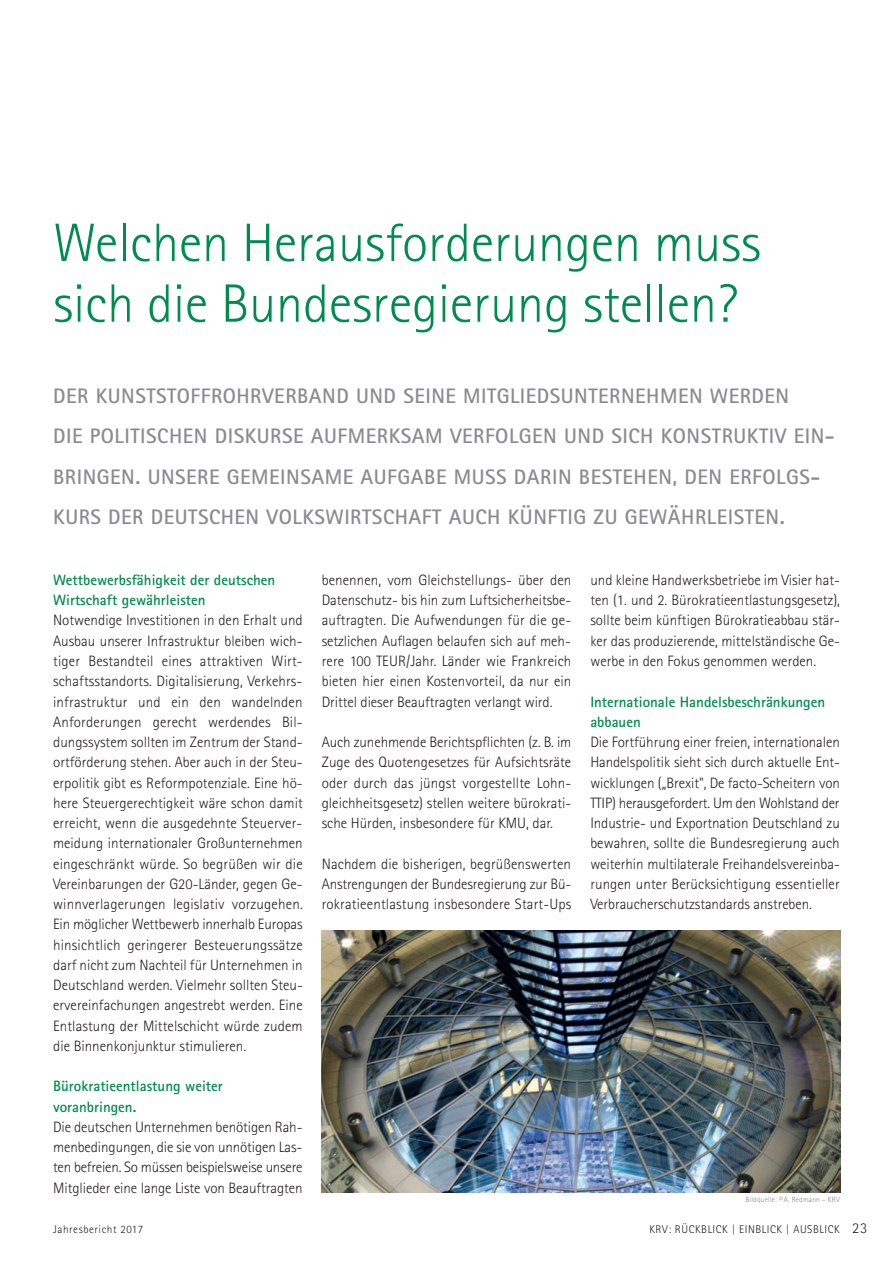
<style>
.page{position:relative;width:893px;height:1263px;background:#fff}
.page>*{position:absolute;margin:0;border:0;box-sizing:border-box;transform-origin:0 0}
.t1{font:300 54px/60.8px "Rotis Sans Serif";color:#008c4e}
.t2{font:700 21px/40.5px "Rotis Sans Serif";letter-spacing:.025em;color:#8a8c8f}
.t3{font:300 15px/20.2px "Rotis Sans Serif";color:#231f20;text-align:justify}
.t4{font:700 15px/20.2px "Rotis Sans Serif";color:#008c4e}
.t5{font:300 11.25px "Rotis Sans Serif";letter-spacing:.05em;color:#231f20}
.t6{font:300 7.5px "Rotis Sans Serif";letter-spacing:.025em;color:#808285}
.s1{font-size:15px}
</style>
<div class="page">
<img style="left:322px;top:931px;width:518px;height:261px">
<h1 class="t1" style="left:53px;top:218px;width:709px">Welchen Herausforderungen muss sich die Bundesregierung stellen?</h1>
<p class="t2" style="left:53px;top:377px;width:783px">DER KUNSTSTOFFROHRVERBAND UND SEINE MITGLIEDSUNTERNEHMEN WERDEN<br>DIE POLITISCHEN DISKURSE AUFMERKSAM VERFOLGEN UND SICH KONSTRUKTIV EIN-BRINGEN. UNSERE GEMEINSAME AUFGABE MUSS DARIN BESTEHEN, DEN ERFOLGS-KURS DER DEUTSCHEN VOLKSWIRTSCHAFT AUCH KÜNFTIG ZU GEWÄHRLEISTEN.</p>
<p class="t4" style="left:53px;top:571px;width:224px">Wettbewerbsfähigkeit der deutschen<br>Wirtschaft gewährleisten</p>
<p class="t3" style="left:53px;top:612px;width:251px">Notwendige Investitionen in den Erhalt und Ausbau unserer Infrastruktur bleiben wich&shy;tiger Bestandteil eines attraktiven Wirt&shy;schaftsstandorts. Digitalisierung, Verkehrs&shy;infrastruktur und ein den wandelnden Anforderungen gerecht werdendes Bil&shy;dungssystem sollten im Zentrum der Stand&shy;ortförderung stehen. Aber auch in der Steu&shy;erpolitik gibt es Reformpotenziale. Eine hö&shy;here Steuergerechtigkeit wäre schon damit erreicht, wenn die ausgedehnte Steuerver&shy;meidung internationaler Großunternehmen eingeschränkt würde. So begrüßen wir die Vereinbarungen der G20-Länder, gegen Ge&shy;winnverlagerungen legislativ vorzugehen.<br>Ein möglicher Wettbewerb innerhalb Europas hinsichtlich geringerer Besteuerungssätze darf nicht zum Nachteil für Unternehmen in Deutschland werden. Vielmehr sollten Steu&shy;ervereinfachungen angestrebt werden. Eine Entlastung der Mittelschicht würde zudem die Binnenkonjunktur stimulieren.</p>
<p class="t4" style="left:53px;top:1077px;width:171px">Bürokratieentlastung weiter voranbringen.</p>
<p class="t3" style="left:53px;top:1118px;width:251px">Die deutschen Unternehmen benötigen Rah&shy;menbedingungen, die sie von unnötigen Las&shy;ten befreien. So müssen beispielsweise unsere Mitglieder eine lange Liste von Beauftragten</p>
<p class="t3" style="left:322px;top:571px;width:251px">benennen, vom Gleichstellungs- über den Datenschutz- bis hin zum Luftsicherheitsbe&shy;auftragten. Die Aufwendungen für die ge&shy;setzlichen Auflagen belaufen sich auf meh&shy;rere 100 TEUR/Jahr. Länder wie Frankreich bieten hier einen Kostenvorteil, da nur ein Drittel dieser Beauftragten verlangt wird.</p>
<p class="t3" style="left:322px;top:733px;width:251px">Auch zunehmende Berichtspflichten (z. B. im Zuge des Quotengesetzes für Aufsichtsräte oder durch das jüngst vorgestellte Lohn&shy;gleichheitsgesetz) stellen weitere bürokrati&shy;sche Hürden, insbesondere für KMU, dar.</p>
<p class="t3" style="left:322px;top:855px;width:251px">Nachdem die bisherigen, begrüßenswerten Anstrengungen der Bundesregierung zur Bü&shy;rokratieentlastung insbesondere Start-Ups</p>
<p class="t3" style="left:590px;top:571px;width:251px">und kleine Handwerksbetriebe im Visier hat&shy;ten (1. und 2. Bürokratieentlastungsgesetz), sollte beim künftigen Bürokratieabbau stär&shy;ker das produzierende, mittelständische Ge&shy;werbe in den Fokus genommen werden.</p>
<p class="t4" style="left:590px;top:693px;width:236px">Internationale Handelsbeschränkungen abbauen</p>
<p class="t3" style="left:590px;top:733px;width:251px">Die Fortführung einer freien, internationalen Handelspolitik sieht sich durch aktuelle Ent&shy;wicklungen („Brexit", De facto-Scheitern von TTIP) herausgefordert. Um den Wohlstand der Industrie- und Exportnation Deutschland zu bewahren, sollte die Bundesregierung auch weiterhin multilaterale Freihandelsvereinba&shy;rungen unter Berücksichtigung essentieller Verbraucherschutzstandards anstreben.</p>
<p class="t6" style="left:745px;top:1197px;width:96px">Bildquelle: ©A. Redmann – KRV</p>
<p class="t5" style="left:53px;top:1225px;width:92px">Jahresbericht 2017</p>
<p class="t5" style="left:649px;top:1225px;width:219px">KRV: RÜCKBLICK | EINBLICK | AUSBLICK <span class="s1">23</span></p>
</div>
